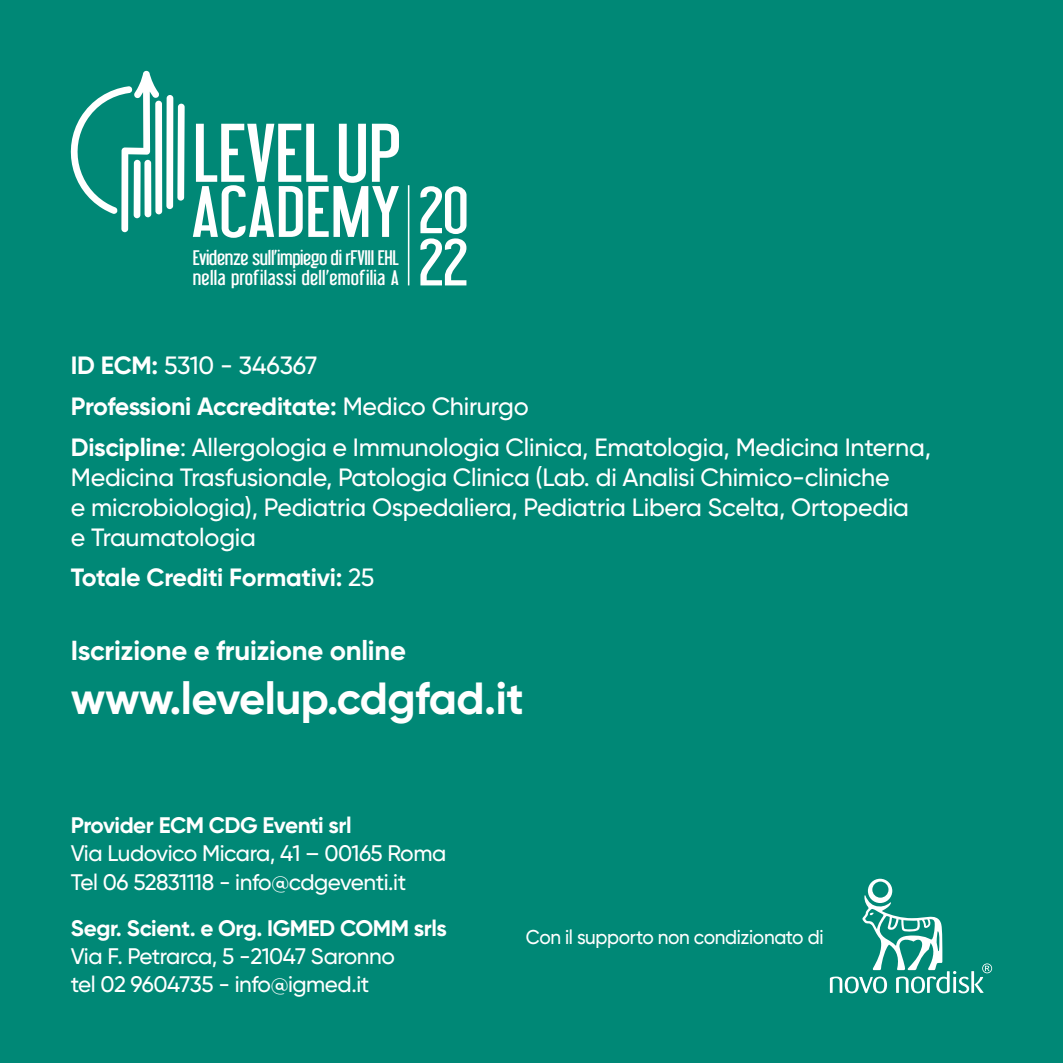
<style>
.page{position:relative;width:1063px;height:1063px;background:#008876}
.page>*{position:absolute;margin:0;border:0;box-sizing:border-box;transform-origin:0 0}
.t1{font:59px/52.2px "Libel Suit";color:#fff;scale:1.2 1}
.t2{font:700 45px "Gilroy";letter-spacing:-.01em;color:#fff}
.t3{font:700 27.5px "Gilroy";letter-spacing:-.01em;color:#fff}
.t4{font:500 25px/30px "Gilroy";letter-spacing:-.01em;color:#fff}
.t5{font:700 25px "Gilroy";letter-spacing:-.015em;color:#fff}
.t6{font:500 22.5px/28.2px "Gilroy";letter-spacing:-.02em;color:#fff}
.t7{font:500 20px "Gilroy";letter-spacing:-.02em;color:#fff;scale:.95 1}
.t8{font:18.75px/20.2px "Libel Suit";letter-spacing:-.015em;color:#fff;scale:1.2 1}
.s1{font-weight:700}
.s2{font-weight:500}
</style>
<div class="page">
<svg style="left:830px;top:879px;width:162px;height:114px"></svg>
<svg style="left:193px;top:124px;width:206px;height:114px"></svg>
<svg style="left:70px;top:71px;width:115px;height:161px"></svg>
<hr style="left:408px;top:185px;width:1px;height:100px;background:#fff">
<p class="t8" style="left:193px;top:247px;width:173px">Evidenze sull’impiego di rFVIII EHL nella profilassi dell’emofilia A</p>
<p class="t1" style="left:418px;top:184px;width:44px">20<br>22</p>
<p class="t4" style="left:71px;top:350px;width:248px"><span class="s1">ID ECM:</span> 5310 - 346367</p>
<p class="t5" style="left:71px;top:391px;width:459px">Professioni Accreditate: <span class="s2">Medico Chirurgo</span></p>
<p class="t4" style="left:71px;top:432px;width:862px"><span class="s1">Discipline</span>: Allergologia e Immunologia Clinica, Ematologia, Medicina Interna, Medicina Trasfusionale, Patologia Clinica (Lab. di Analisi Chimico-cliniche<br>e microbiologia), Pediatria Ospedaliera, Pediatria Libera Scelta, Ortopedia<br>e Traumatologia</p>
<p class="t5" style="left:71px;top:562px;width:305px">Totale Crediti Formativi: <span class="s2">25</span></p>
<p class="t3" style="left:71px;top:633px;width:337px">Iscrizione e fruizione online</p>
<p class="t2" style="left:71px;top:670px;width:454px">www.levelup.cdgfad.it</p>
<p class="t6" style="left:71px;top:811px;width:377px"><span class="s1">Provider ECM CDG Eventi srl<br></span>Via Ludovico Micara, 41 – 00165 Roma<br>Tel 06 52831118 - info@cdgeventi.it</p>
<p class="t6" style="left:71px;top:913px;width:378px"><span class="s1">Segr. Scient. e Org. IGMED COMM srls<br></span>Via F. Petrarca, 5 -21047 Saronno<br>tel 02 9604735 - info@igmed.it</p>
<p class="t7" style="left:526px;top:925px;width:315px">Con il supporto non condizionato di</p>
</div>
